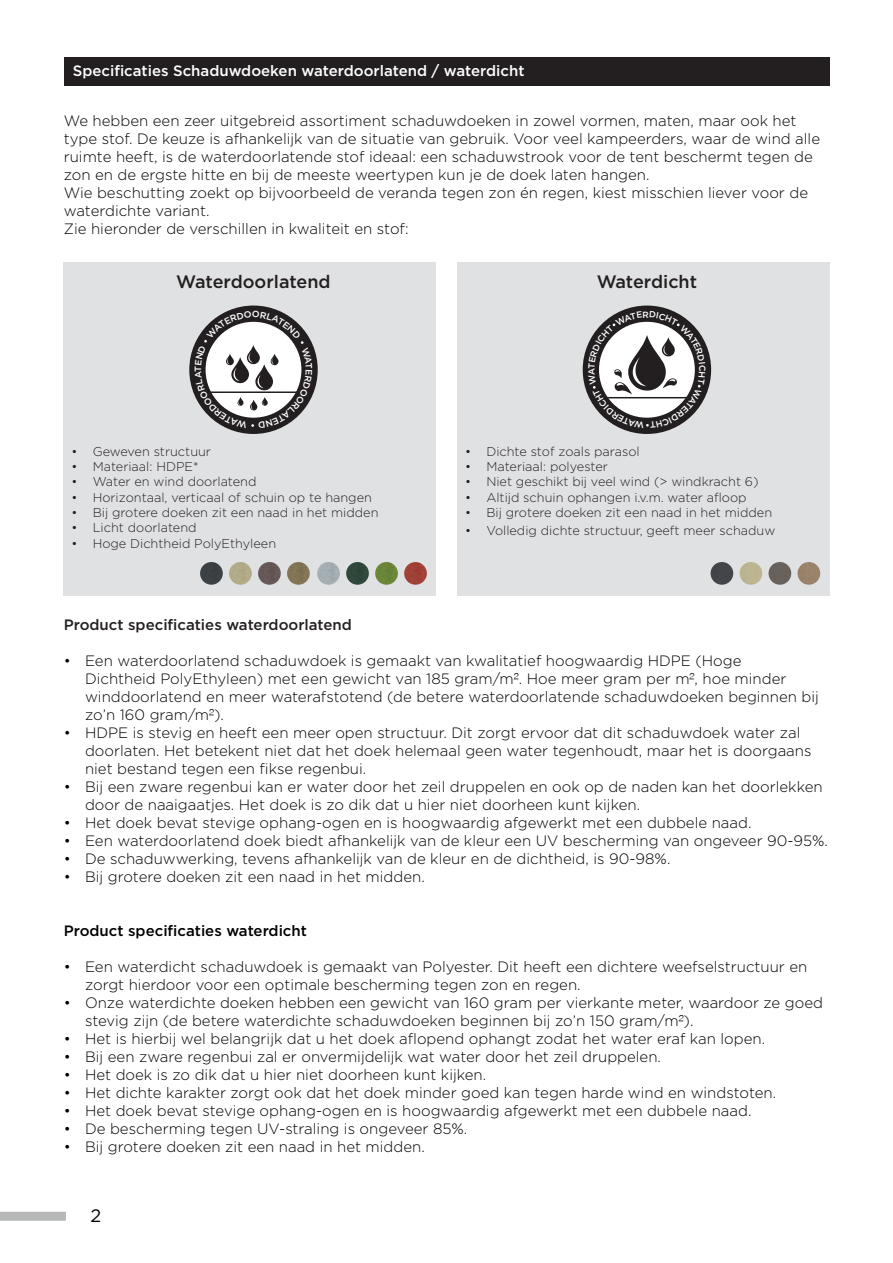
<style>
.page{position:relative;width:893px;height:1263px;background:#fff}
.page>*{position:absolute;margin:0;border:0;box-sizing:border-box;transform-origin:0 0}
.t1{font:500 18px "Gotham";color:#231f20}
.t2{font:18px "Gotham";color:#000001}
.t3{font:300 15px/18px "Gotham";color:#000001}
.t4{font:500 15px "Gotham";color:#fff}
.t5{font:500 15px "Gotham";color:#231f20}
.t6{font:500 15px "Gotham";color:#000001}
.t7{font:300 12.75px "Gotham";color:#231f20}
.s1{font-family:"Helvetica"}
</style>
<div class="page">
<div style="left:0;top:1212px;width:66px;height:9px;background:#b6b8b8"></div>
<div style="left:64px;top:57px;width:765px;height:28px;background:#231f20"></div>
<div style="left:457px;top:262px;width:372px;height:334px;background:#e0e1e3"></div>
<div style="left:64px;top:263px;width:372px;height:333px;background:#e0e1e3"></div>
<img style="left:200px;top:562px;width:23px;height:23px;border-radius:11px">
<img style="left:229px;top:562px;width:23px;height:23px;border-radius:11px">
<img style="left:258px;top:562px;width:23px;height:23px;border-radius:11px">
<img style="left:287px;top:562px;width:23px;height:23px;border-radius:11px">
<img style="left:317px;top:562px;width:23px;height:23px;border-radius:11px">
<img style="left:346px;top:562px;width:23px;height:23px;border-radius:11px">
<img style="left:375px;top:562px;width:23px;height:23px;border-radius:11px">
<img style="left:404px;top:562px;width:23px;height:23px;border-radius:11px">
<img style="left:711px;top:562px;width:22px;height:23px;border-radius:11px">
<img style="left:739px;top:562px;width:23px;height:23px;border-radius:11px">
<img style="left:768px;top:562px;width:23px;height:23px;border-radius:11px">
<img style="left:797px;top:562px;width:23px;height:23px;border-radius:11px">
<div style="left:189px;top:306px;width:129px;height:128px;background:#231f20;border-radius:50%"></div>
<div style="left:583px;top:306px;width:128px;height:128px;background:#231f20;border-radius:50%"></div>
<svg style="left:195px;top:311px;width:117px;height:117px"></svg>
<svg style="left:588px;top:311px;width:118px;height:117px"></svg>
<p class="t4" style="left:73px;top:64px;width:453px">Specificaties Schaduwdoeken waterdoorlatend / waterdicht</p>
<p class="t3" style="left:64px;top:112px;width:758px">We hebben een zeer uitgebreid assortiment schaduwdoeken in zowel vormen, maten, maar ook het type stof. De keuze is afhankelijk van de situatie van gebruik. Voor veel kampeerders, waar de wind alle ruimte heeft, is de waterdoorlatende stof ideaal: een schaduwstrook voor de tent beschermt tegen de zon en de ergste hitte en bij de meeste weertypen kun je de doek laten hangen.<br>Wie beschutting zoekt op bijvoorbeeld de veranda tegen zon én regen, kiest misschien liever voor de waterdichte variant.<br>Zie hieronder de verschillen in kwaliteit en stof:</p>
<p class="t1" style="left:176px;top:274px;width:156px">Waterdoorlatend</p>
<p class="t1" style="left:597px;top:274px;width:102px">Waterdicht</p>
<p class="t7" style="left:71px;top:445px;width:141px">• Geweven structuur</p>
<p class="t7" style="left:71px;top:461px;width:129px">• Materiaal: HDPE*</p>
<p class="t7" style="left:71px;top:476px;width:187px">• Water en wind doorlatend</p>
<p class="t7" style="left:71px;top:491px;width:302px">• Horizontaal, verticaal of schuin op te hangen</p>
<p class="t7" style="left:71px;top:507px;width:309px">• Bij grotere doeken zit een naad in het midden</p>
<p class="t7" style="left:71px;top:522px;width:127px">• Licht doorlatend</p>
<p class="t7" style="left:71px;top:537px;width:206px">• Hoge Dichtheid PolyEthyleen</p>
<p class="t7" style="left:465px;top:445px;width:176px">• Dichte stof zoals parasol</p>
<p class="t7" style="left:465px;top:461px;width:144px">• Materiaal: polyester</p>
<p class="t7" style="left:465px;top:476px;width:295px">• Niet geschikt bij veel wind (&gt; windkracht 6)</p>
<p class="t7" style="left:465px;top:491px;width:283px">• Altijd schuin ophangen i.v.m. water afloop</p>
<p class="t7" style="left:465px;top:507px;width:309px">• Bij grotere doeken zit een naad in het midden</p>
<p class="t7" style="left:465px;top:525px;width:312px">• Volledig dichte structuur, geeft meer schaduw</p>
<p class="t5" style="left:64px;top:618px;width:290px">Product specificaties waterdoorlatend</p>
<p class="t3" style="left:85px;top:652px;width:735px;text-indent:-21px">• Een waterdoorlatend schaduwdoek is gemaakt van kwalitatief hoogwaardig HDPE (Hoge<br>Dichtheid PolyEthyleen) met een gewicht van 185 gram/m<span class="s1">²</span>. Hoe meer gram per m<span class="s1">²</span>, hoe minder winddoorlatend en meer waterafstotend (de betere waterdoorlatende schaduwdoeken beginnen bij zo’n 160 gram/m<span class="s1">²</span>).</p>
<p class="t3" style="left:85px;top:724px;width:728px;text-indent:-21px">• HDPE is stevig en heeft een meer open structuur. Dit zorgt ervoor dat dit schaduwdoek water zal doorlaten. Het betekent niet dat het doek helemaal geen water tegenhoudt, maar het is doorgaans niet bestand tegen een fikse regenbui.</p>
<p class="t3" style="left:85px;top:778px;width:739px;text-indent:-21px">• Bij een zware regenbui kan er water door het zeil druppelen en ook op de naden kan het doorlekken door de naaigaatjes. Het doek is zo dik dat u hier niet doorheen kunt kijken.</p>
<p class="t3" style="left:64px;top:814px;width:689px">• Het doek bevat stevige ophang-ogen en is hoogwaardig afgewerkt met een dubbele naad.</p>
<p class="t3" style="left:64px;top:832px;width:766px">• Een waterdoorlatend doek biedt afhankelijk van de kleur een UV bescherming van ongeveer 90-95%.</p>
<p class="t3" style="left:64px;top:850px;width:608px">• De schaduwwerking, tevens afhankelijk van de kleur en de dichtheid, is 90-98%.</p>
<p class="t3" style="left:64px;top:868px;width:363px">• Bij grotere doeken zit een naad in het midden.</p>
<p class="t6" style="left:64px;top:924px;width:245px">Product specificaties waterdicht</p>
<p class="t3" style="left:85px;top:958px;width:724px;text-indent:-21px">• Een waterdicht schaduwdoek is gemaakt van Polyester. Dit heeft een dichtere weefselstructuur en zorgt hierdoor voor een optimale bescherming tegen zon en regen.</p>
<p class="t3" style="left:85px;top:994px;width:739px;text-indent:-21px">• Onze waterdichte doeken hebben een gewicht van 160 gram per vierkante meter, waardoor ze goed stevig zijn (de betere waterdichte schaduwdoeken beginnen bij zo’n 150 gram/m<span class="s1">²</span>).</p>
<p class="t3" style="left:64px;top:1030px;width:703px">• Het is hierbij wel belangrijk dat u het doek aflopend ophangt zodat het water eraf kan lopen.</p>
<p class="t3" style="left:64px;top:1048px;width:599px">• Bij een zware regenbui zal er onvermijdelijk wat water door het zeil druppelen.</p>
<p class="t3" style="left:64px;top:1066px;width:424px">• Het doek is zo dik dat u hier niet doorheen kunt kijken.</p>
<p class="t3" style="left:64px;top:1084px;width:714px">• Het dichte karakter zorgt ook dat het doek minder goed kan tegen harde wind en windstoten.</p>
<p class="t3" style="left:64px;top:1102px;width:689px">• Het doek bevat stevige ophang-ogen en is hoogwaardig afgewerkt met een dubbele naad.</p>
<p class="t3" style="left:64px;top:1120px;width:405px">• De bescherming tegen UV-straling is ongeveer 85%.</p>
<p class="t3" style="left:64px;top:1138px;width:363px">• Bij grotere doeken zit een naad in het midden.</p>
<p class="t2" style="left:90px;top:1208px;width:12px">2</p>
</div>
